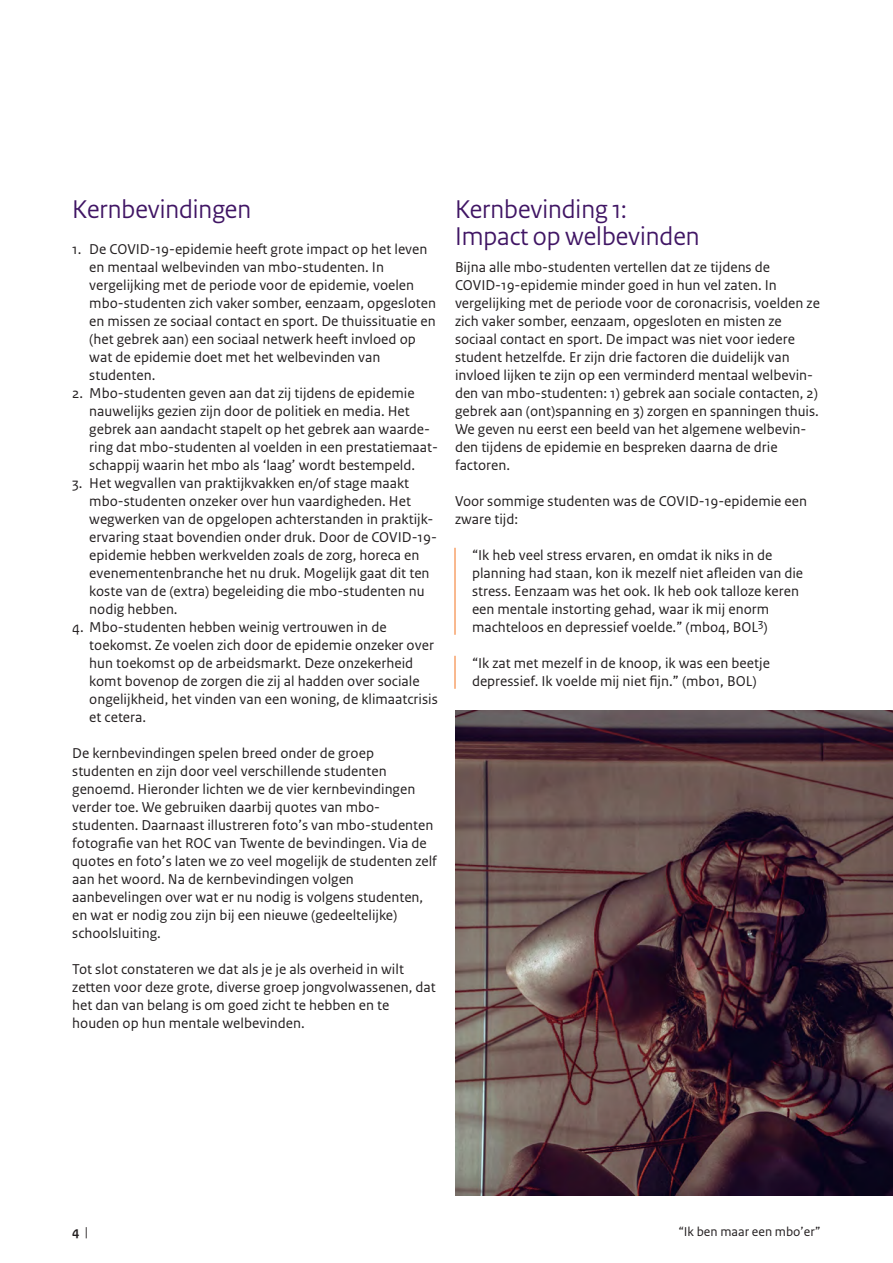
<style>
.page{position:relative;width:893px;height:1263px;background:#fff}
.page>*{position:absolute;margin:0;border:0;box-sizing:border-box;transform-origin:0 0}
._04_RIVM_Kop{font:27px/27px "Rijksoverheid Sans Heading";color:#401564}
._10_RIVM_Broodtekst{font:15px/18px "Rijksoverheid Sans Text";color:#231f20}
.RIVM_uitspraken{font:15px/18px "Rijksoverheid Sans Text";color:#231f20}
.t1{font:13.5px "Rijksoverheid Sans Text";color:#231f20}
.t2{font:700 13.5px "Rijksoverheid Sans Text";color:#231f20}
.s1{font-weight:400}
</style>
<div class="page">
<hr style="left:455px;top:548px;width:1px;height:87px;background:#f37421">
<hr style="left:455px;top:656px;width:1px;height:33px;background:#f37421">
<img style="left:455px;top:710px;width:438px;height:485px">
<p class="_04_RIVM_Kop" style="left:72px;top:196px;width:180px">Kernbevindingen</p>
<p class="_10_RIVM_Broodtekst" style="left:89px;top:240px;width:348px;text-indent:-17px">1. De COVID-19-epidemie heeft grote impact op het leven en mentaal welbevinden van mbo-studenten. In vergelijking met de periode voor de epidemie, voelen mbo-studenten zich vaker somber, eenzaam, opgesloten en missen ze sociaal contact en sport. De thuissituatie en (het gebrek aan) een sociaal netwerk heeft invloed op wat de epidemie doet met het welbevinden van studenten.</p>
<p class="_10_RIVM_Broodtekst" style="left:89px;top:384px;width:350px;text-indent:-17px">2. Mbo-studenten geven aan dat zij tijdens de epidemie nauwelijks gezien zijn door de politiek en media. Het gebrek aan aandacht stapelt op het gebrek aan waarde&shy;ring dat mbo-studenten al voelden in een prestatiemaat&shy;schappij waarin het mbo als ‘laag’ wordt bestempeld.</p>
<p class="_10_RIVM_Broodtekst" style="left:89px;top:474px;width:349px;text-indent:-17px">3. Het wegvallen van praktijkvakken en/of stage maakt mbo-studenten onzeker over hun vaardigheden. Het wegwerken van de opgelopen achterstanden in praktijk&shy;ervaring staat bovendien onder druk. Door de COVID-19- epidemie hebben werkvelden zoals de zorg, horeca en evenementenbranche het nu druk. Mogelijk gaat dit ten koste van de (extra) begeleiding die mbo-studenten nu nodig hebben.</p>
<p class="_10_RIVM_Broodtekst" style="left:89px;top:618px;width:350px;text-indent:-17px">4. Mbo-studenten hebben weinig vertrouwen in de toekomst. Ze voelen zich door de epidemie onzeker over hun toekomst op de arbeidsmarkt. Deze onzekerheid komt bovenop de zorgen die zij al hadden over sociale ongelijkheid, het vinden van een woning, de klimaatcrisis et cetera.</p>
<p class="_10_RIVM_Broodtekst" style="left:72px;top:744px;width:366px">De kernbevindingen spelen breed onder de groep studenten en zijn door veel verschillende studenten genoemd. Hieronder lichten we de vier kernbevindingen verder toe. We gebruiken daarbij quotes van mbo&shy;studenten. Daarnaast illustreren foto’s van mbo-studenten fotografie van het ROC van Twente de bevindingen. Via de quotes en foto’s laten we zo veel mogelijk de studenten zelf aan het woord. Na de kernbevindingen volgen aanbevelingen over wat er nu nodig is volgens studenten, en wat er nodig zou zijn bij een nieuwe (gedeeltelijke) schoolsluiting.</p>
<p class="_10_RIVM_Broodtekst" style="left:72px;top:960px;width:365px">Tot slot constateren we dat als je je als overheid in wilt zetten voor deze grote, diverse groep jongvolwassenen, dat het dan van belang is om goed zicht te hebben en te houden op hun mentale welbevinden.</p>
<p class="_04_RIVM_Kop" style="left:455px;top:196px;width:246px">Kernbevinding 1:<br>Impact op welbevinden</p>
<p class="_10_RIVM_Broodtekst" style="left:455px;top:258px;width:366px">Bijna alle mbo-studenten vertellen dat ze tijdens de COVID-19-epidemie minder goed in hun vel zaten. In vergelijking met de periode voor de coronacrisis, voelden ze zich vaker somber, eenzaam, opgesloten en misten ze sociaal contact en sport. De impact was niet voor iedere student hetzelfde. Er zijn drie factoren die duidelijk van invloed lijken te zijn op een verminderd mentaal welbevin&shy;den van mbo-studenten: 1) gebrek aan sociale contacten, 2) gebrek aan (ont)spanning en 3) zorgen en spanningen thuis.<br>We geven nu eerst een beeld van het algemene welbevin&shy;den tijdens de epidemie en bespreken daarna de drie factoren.</p>
<p class="_10_RIVM_Broodtekst" style="left:455px;top:492px;width:354px">Voor sommige studenten was de COVID-19-epidemie een zware tijd:</p>
<p class="RIVM_uitspraken" style="left:472px;top:546px;width:333px">“Ik heb veel stress ervaren, en omdat ik niks in de planning had staan, kon ik mezelf niet afleiden van die stress. Eenzaam was het ook. Ik heb ook talloze keren een mentale instorting gehad, waar ik mij enorm machteloos en depressief voelde.” (mbo4, BOL<sup>3</sup>)</p>
<p class="RIVM_uitspraken" style="left:472px;top:654px;width:299px">“Ik zat met mezelf in de knoop, ik was een beetje depressief. Ik voelde mij niet fijn.” (mbo1, BOL)</p>
<p class="t2" style="left:72px;top:1223px;width:17px">4 <span class="s1">|</span></p>
<p class="t1" style="left:678px;top:1223px;width:144px">“Ik ben maar een mbo’er”</p>
</div>
